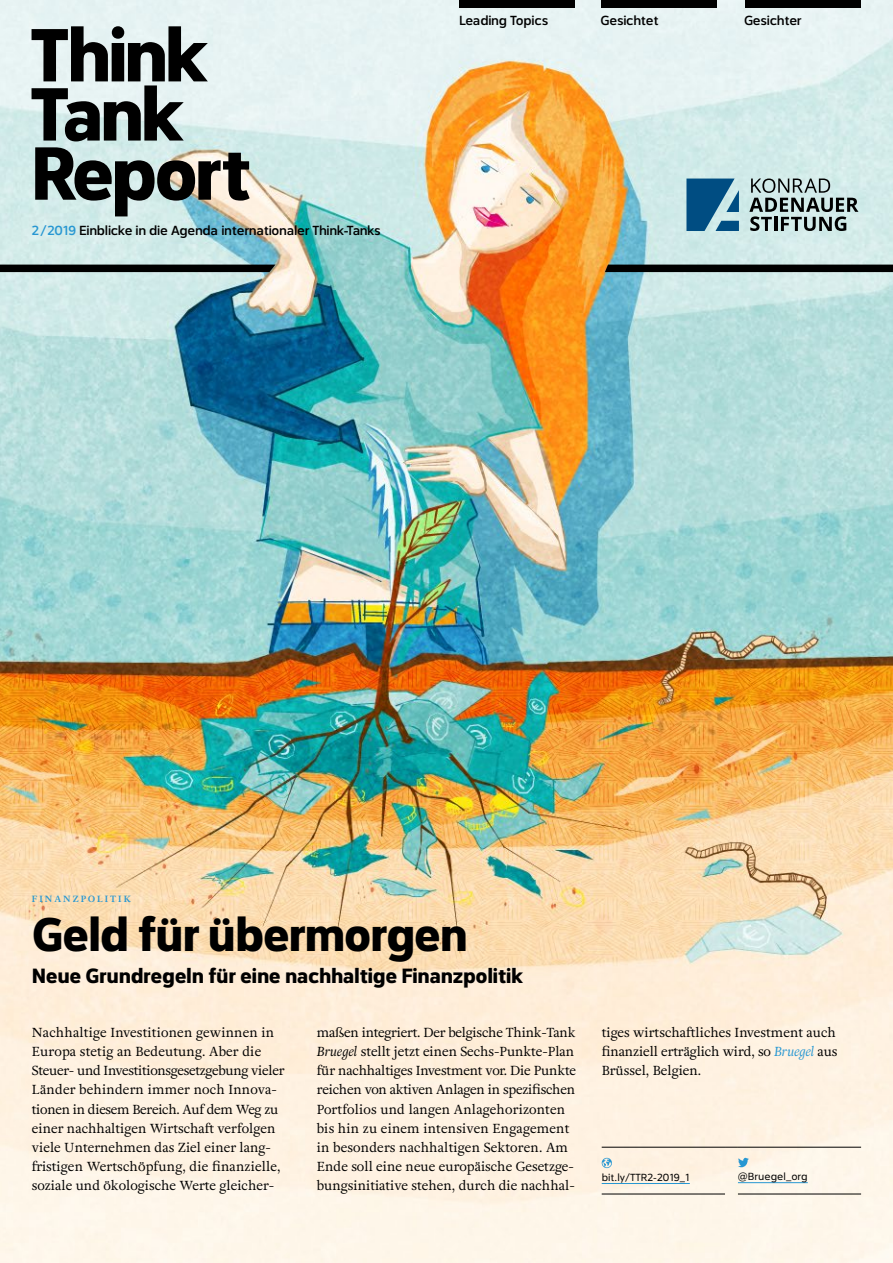
<style>
.page{position:relative;width:893px;height:1263px;background:#fff}
.page>*{position:absolute;margin:0;border:0;box-sizing:border-box;transform-origin:0 0}
.t1{font:900 76.5px/59.1px "Catesque";letter-spacing:-.05em;color:#000}
.t2{font:900 48px "Catesque";letter-spacing:-.035em;color:#000}
.t3{font:900 21px "Catesque";letter-spacing:-.015em;color:#000}
.t4{font:500 13.35px "Catesque";letter-spacing:-.02em;color:#000}
.t5{font:13.05px/19.2px "Adriane Text";color:#000}
.t6{font:10.5px "Catesque";color:#000}
.t7{font:700 9px "Adriane Text";letter-spacing:.22em;color:#2797d2}
.s1{color:#2797d2}
.s2{font-style:italic}
.s3{font-style:italic;color:#2797d2}
</style>
<div class="page">
<img style="left:0;top:0;width:893px;height:1263px">
<div style="left:746px;top:0;width:115px;height:8px;background:#000"></div>
<div style="left:601px;top:0;width:115px;height:8px;background:#000"></div>
<svg style="left:749px;top:179px;width:109px;height:52px;background:#92a3a2"></svg>
<svg style="left:686px;top:179px;width:53px;height:52px;background:#34749b"></svg>
<div style="left:460px;top:0;width:115px;height:8px;background:#000"></div>
<hr style="left:602px;top:1147px;width:123px;height:1px;background:#000">
<hr style="left:738px;top:1147px;width:123px;height:1px;background:#000">
<hr style="left:602px;top:1194px;width:123px;height:1px;background:#000">
<hr style="left:738px;top:1194px;width:123px;height:1px;background:#000">
<svg style="left:725px;top:1147px;width:13px;height:1px"></svg>
<hr style="left:602px;top:1183px;width:88px;height:1px;background:#2797d2">
<svg style="left:602px;top:1158px;width:10px;height:10px"></svg>
<hr style="left:738px;top:1182px;width:70px;height:1px;background:#2797d2">
<svg style="left:738px;top:1158px;width:11px;height:9px"></svg>
<div style="left:0;top:265px;width:275px;height:7px;background:#000"></div>
<div style="left:605px;top:265px;width:288px;height:7px;background:#000"></div>
<h1 class="t1" style="left:30px;top:26px;width:223px">Think<br>Tank<br>Report</h1>
<p class="t4" style="left:32px;top:222px;width:350px"><span class="s1">2/2019</span> Einblicke in die Agenda internationaler Think-Tanks</p>
<p class="t4" style="left:459px;top:12px;width:91px">Leading Topics</p>
<p class="t4" style="left:601px;top:12px;width:60px">Gesichtet</p>
<p class="t4" style="left:744px;top:12px;width:59px">Gesichter</p>
<p class="t7" style="left:32px;top:892px;width:101px">FINANZPOLITIK</p>
<h2 class="t2" style="left:32px;top:907px;width:437px">Geld für übermorgen</h2>
<h3 class="t3" style="left:32px;top:964px;width:493px">Neue Grundregeln für eine nachhaltige Finanzpolitik</h3>
<p class="t5" style="left:32px;top:1022px;width:254px">Nachhaltige Investitionen gewinnen in Europa stetig an Bedeutung. Aber die Steuer- und Investitionsgesetzgebung vieler Länder behindern immer noch Innova&shy;tionen in diesem Bereich. Auf dem Weg zu einer nachhaltigen Wirtschaft verfolgen viele Unternehmen das Ziel einer lang&shy;fristigen Wertschöpfung, die finanzielle, soziale und ökologische Werte gleicher-</p>
<p class="t5" style="left:317px;top:1022px;width:261px">maßen integriert. Der belgische Think-Tank <span class="s2">Bruegel</span> stellt jetzt einen Sechs-Punkte-Plan für nachhaltiges Investment vor. Die Punkte reichen von aktiven Anlagen in spezifischen Portfolios und langen Anlagehorizonten bis hin zu einem intensiven Engagement in besonders nachhaltigen Sektoren. Am Ende soll eine neue europäische Gesetzge&shy;bungsinitiative stehen, durch die nachhal-</p>
<p class="t5" style="left:602px;top:1022px;width:237px">tiges wirtschaftliches Investment auch finanziell erträglich wird, so <span class="s3">Bruegel</span> aus<br>Brüssel, Belgien.</p>
<p class="t6" style="left:602px;top:1171px;width:90px">bit.ly/TTR2-2019_1</p>
<p class="t6" style="left:738px;top:1171px;width:71px">@Bruegel_org</p>
</div>
